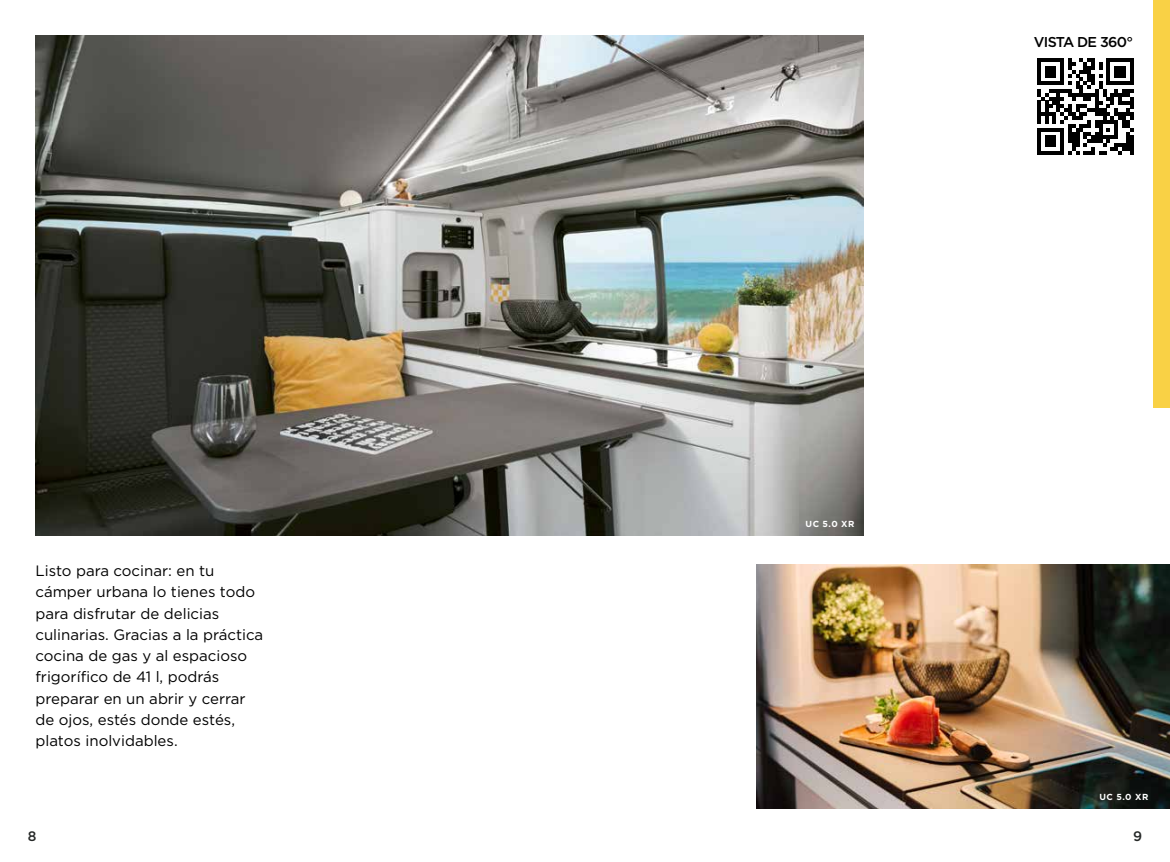
<style>
.page{position:relative;width:1170px;height:862px;background:#fff}
.page>*{position:absolute;margin:0;border:0;box-sizing:border-box;transform-origin:0 0}
.t1{font:15px/21.2px "Gotham";color:#000}
.t2{font:500 14.25px "Gotham";letter-spacing:-.05em;color:#000}
.t3{font:500 13.75px "Gotham";color:#252827}
.t4{font:700 8.75px "Gotham";letter-spacing:.05em;color:#fff}
</style>
<div class="page">
<div style="left:1153px;top:0;width:16px;height:407px;background:#f9d145"></div>
<img style="left:35px;top:35px;width:828px;height:500px">
<img style="left:756px;top:564px;width:413px;height:244px">
<svg style="left:1037px;top:58px;width:97px;height:97px"></svg>
<p class="t1" style="left:35px;top:559px;width:229px">Listo para cocinar: en tu cámper urbana lo tienes todo para disfrutar de delicias culinarias. Gracias a la práctica cocina de gas y al espacioso frigorífico de 41 l, podrás preparar en un abrir y cerrar de ojos, estés donde estés, platos inolvidables.</p>
<p class="t2" style="left:1033px;top:32px;width:101px">VISTA DE 360°</p>
<p class="t4" style="left:805px;top:517px;width:50px">UC 5.0 XR</p>
<p class="t4" style="left:1099px;top:790px;width:50px">UC 5.0 XR</p>
<p class="t3" style="left:28px;top:826px;width:10px">8</p>
<p class="t3" style="left:1133px;top:826px;width:11px">9</p>
</div>
